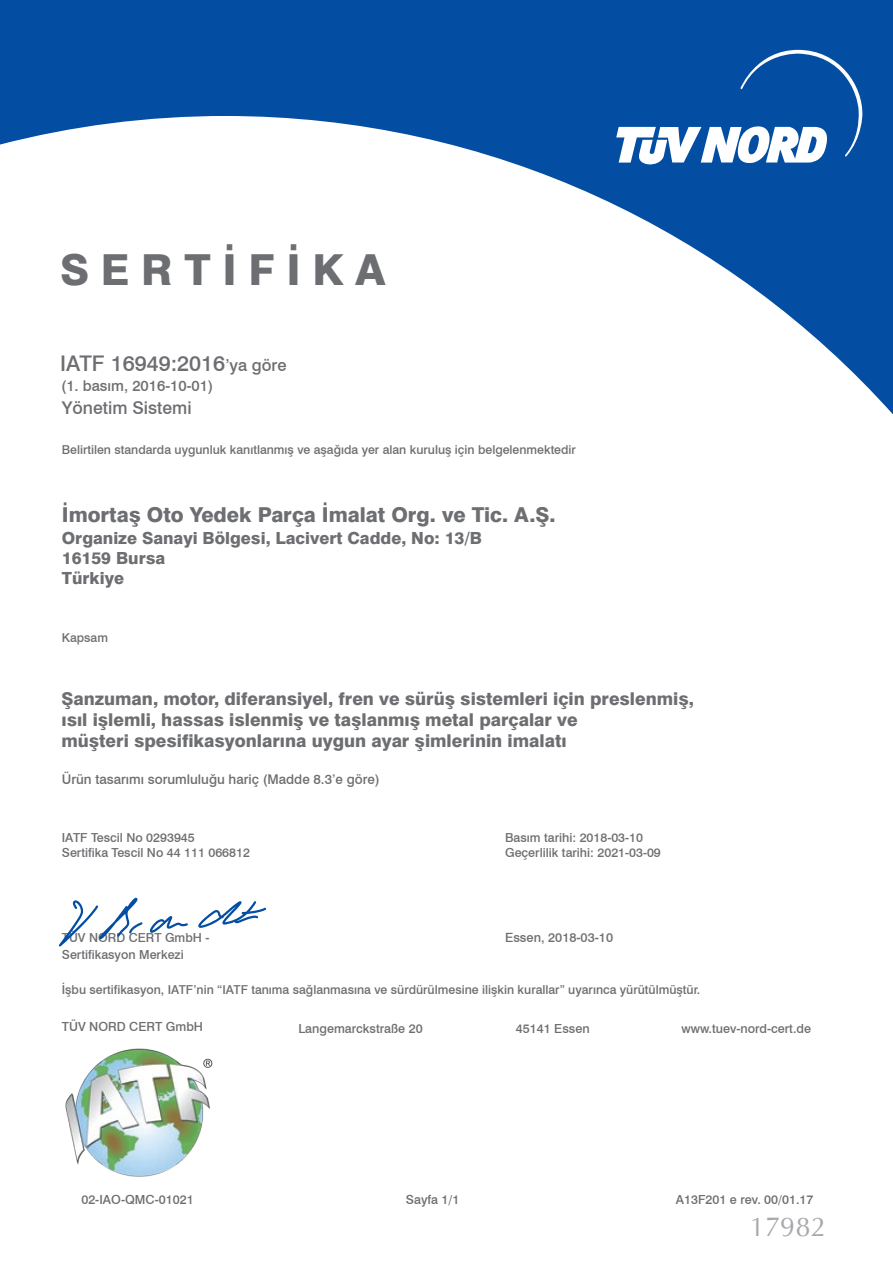
<style>
.page{position:relative;width:893px;height:1263px;background:#fff}
.page>*{position:absolute;margin:0;border:0;box-sizing:border-box;transform-origin:0 0}
.t1{font:800 42.75px "Swiss 721 BT";letter-spacing:.275em;color:#6d6e71}
.t2{font:27.3px "Ottawa Plain";color:#a7a9ac}
.t3{font:500 21.6px "Swiss 721 BT";color:#6d6e71}
.t4{font:800 20.55px "Swiss 721 BT";color:#6d6e71}
.t5{font:800 17.7px/21.1px "Swiss 721 BT";color:#6d6e71}
.t6{font:500 17.55px "Swiss 721 BT";color:#6d6e71}
.t7{font:800 16.65px/20.1px "Swiss 721 BT";color:#6d6e71}
.t8{font:500 14.85px "Swiss 721 BT";color:#6d6e71}
.t9{font:500 13.35px "Swiss 721 BT";color:#6d6e71}
.t10{font:500 12.75px "Swiss 721 BT";color:#6d6e71}
.t11{font:500 12.6px "Swiss 721 BT";color:#6d6e71}
.t12{font:500 12.45px/14.9px "Swiss 721 BT";color:#6d6e71}
.t13{font:500 12.3px "Swiss 721 BT";color:#6d6e71}
.s1{font-size:16.5px}
</style>
<div class="page">
<svg style="left:0;top:0;width:893px;height:414px"></svg>
<svg style="left:59px;top:898px;width:83px;height:48px"></svg>
<svg style="left:150px;top:916px;width:38px;height:17px"></svg>
<svg style="left:198px;top:901px;width:68px;height:27px"></svg>
<svg style="left:616px;top:50px;width:247px;height:117px"></svg>
<img style="left:65px;top:1048px;width:148px;height:129px">
<h1 class="t1" style="left:60px;top:244px;width:327px">SERTİFİKA</h1>
<h3 class="t3" style="left:60px;top:350px;width:228px">IATF 16949:2016<span class="s1">’ya göre</span></h3>
<h3 class="t6" style="left:62px;top:397px;width:131px">Yönetim Sistemi</h3>
<p class="t13" style="left:62px;top:442px;width:516px">Belirtilen standarda uygunluk kanıtlanmış ve aşağıda yer alan kuruluş için belgelenmektedir</p>
<p class="t8" style="left:61px;top:377px;width:154px">(1. basım, 2016-10-01)</p>
<h3 class="t4" style="left:62px;top:503px;width:495px">İmortaş Oto Yedek Parça İmalat Org. ve Tic. A.Ş.</h3>
<h3 class="t7" style="left:62px;top:528px;width:422px">Organize Sanayi Bölgesi, Lacivert Cadde, No: 13/B<br>16159 Bursa<br>Türkiye</h3>
<p class="t13" style="left:62px;top:630px;width:48px">Kapsam</p>
<h3 class="t5" style="left:61px;top:688px;width:634px">Şanzuman, motor, diferansiyel, fren ve sürüş sistemleri için preslenmiş, ısıl işlemli, hassas islenmiş ve taşlanmış metal parçalar ve<br>müşteri spesifikasyonlarına uygun ayar şimlerinin imalatı</h3>
<p class="t9" style="left:62px;top:771px;width:319px">Ürün tasarımı sorumluluğu hariç (Madde 8.3’e göre)</p>
<p class="t12" style="left:62px;top:830px;width:190px">IATF Tescil No 0293945<br>Sertifika Tescil No 44 111 066812</p>
<p class="t12" style="left:505px;top:830px;width:157px">Basım tarihi: 2018-03-10<br>Geçerlilik tarihi: 2021-03-09</p>
<p class="t12" style="left:62px;top:930px;width:149px">TÜV NORD CERT GmbH -</p>
<p class="t10" style="left:505px;top:930px;width:110px">Essen, 2018-03-10</p>
<p class="t12" style="left:62px;top:947px;width:123px">Sertifikasyon Merkezi</p>
<p class="t13" style="left:62px;top:982px;width:640px">İşbu sertifikasyon, IATF’nin “IATF tanıma sağlanmasına ve sürdürülmesine ilişkin kurallar” uyarınca yürütülmüştür.</p>
<p class="t11" style="left:62px;top:1019px;width:143px">TÜV NORD CERT GmbH</p>
<p class="t11" style="left:298px;top:1021px;width:126px">Langemarckstraße 20</p>
<p class="t11" style="left:516px;top:1021px;width:75px">45141 Essen</p>
<p class="t11" style="left:681px;top:1021px;width:131px">www.tuev-nord-cert.de</p>
<p class="t11" style="left:81px;top:1192px;width:114px">02-IAO-QMC-01021</p>
<p class="t11" style="left:406px;top:1192px;width:55px">Sayfa 1/1</p>
<p class="t11" style="left:676px;top:1192px;width:139px">A13F201 e rev. 00/01.17</p>
<h2 class="t2" style="left:750px;top:1210px;width:77px">17982</h2>
</div>
